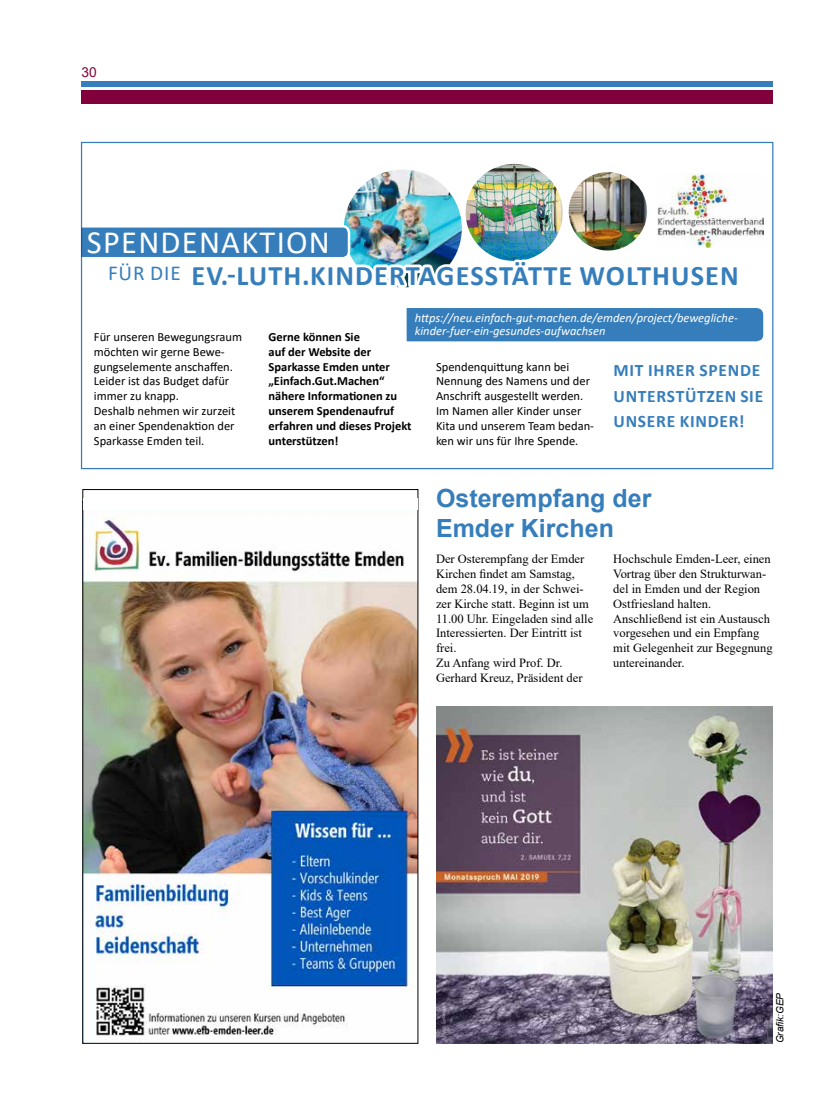
<style>
.page{position:relative;width:826px;height:1117px;background:#fff}
.page>*{position:absolute;margin:0;border:0;box-sizing:border-box;transform-origin:0 0}
.t1{font:32.5px "Calibri";color:#fff}
.t2{font:700 28.25px "Calibri";letter-spacing:.04em;color:#367ebb}
.t3{font:700 25px/30px "Arial";color:#367ebb}
.t4{font:21.25px "Calibri";color:#367ebb}
.t5{font:700 17.5px/25.5px "Calibri";letter-spacing:.04em;color:#367ebb}
.t6{font:13.75px "Arial";color:#81003b}
.t7{font:12.5px/14.8px "Times New Roman";color:#000}
.t8{font:12.5px/14.9px "Calibri";color:#000}
.t9{font:700 12.5px/14.9px "Calibri";color:#000}
.t10{font:italic 12.5px/13.8px "Calibri";color:#fff}
.t11{font:italic 10px "Arial";color:#000}
</style>
<div class="page">
<div style="left:81px;top:81px;width:691px;height:6px;background:#367ebb"></div>
<div style="left:81px;top:90px;width:691px;height:14px;background:#81003b"></div>
<img style="left:84px;top:821px;width:332px;height:215px">
<img style="left:436px;top:706px;width:336px;height:336px">
<img style="left:344px;top:169px;width:118px;height:55px">
<img style="left:657px;top:173px;width:106px;height:51px">
<img style="left:465px;top:164px;width:97px;height:97px;border-radius:49px">
<img style="left:568px;top:172px;width:79px;height:78px;border-radius:39px">
<img style="left:80px;top:224px;width:688px;height:597px">
<div style="left:83px;top:498px;width:334px;height:12px;background:#fff"></div>
<p class="t6" style="left:81px;top:62px;width:17px">30</p>
<h1 class="t1" style="left:87px;top:220px;width:37px">Spendenak</h1>
<h1 class="t1" style="left:259px;top:220px;width:66px">tion</h1>
<h3 class="t4" style="left:108px;top:258px;width:53px">für die</h3>
<h2 class="t2" style="left:191px;top:256px;width:549px">Ev.-luth.Kindertagesstätte Wolthusen</h2>
<p class="t8" style="left:94px;top:329px;width:149px">Für unseren Bewegungsraum möchten wir gerne Bewe&shy;gungselemente anschaffen.<br>Leider ist das Budget dafür immer zu knapp.<br>Deshalb nehmen wir zurzeit an einer Spendenaktion der<br>Sparkasse Emden teil.</p>
<p class="t10" style="left:415px;top:310px;width:324px">https://neu.einfach-gut-machen.de/emden/project/bewegliche&shy;kinder-fuer-ein-gesundes-aufwachsen</p>
<p class="t9" style="left:268px;top:329px;width:145px">Gerne können Sie<br>auf der Website der<br>Sparkasse Emden unter „Einfach.Gut.Machen“ nähere Informationen zu unserem Spendenaufruf erfahren und dieses Projekt unterstützen!</p>
<p class="t8" style="left:436px;top:358px;width:159px">Spendenquittung kann bei<br>Nennung des Namens und der<br>Anschrift ausgestellt werden.<br>Im Namen aller Kinder unser<br>Kita und unserem Team bedan&shy;ken wir uns für Ihre Spende.</p>
<h3 class="t5" style="left:613px;top:357px;width:146px">Mit Ihrer Spende unterstützen sie unsere Kinder!</h3>
<h3 class="t3" style="left:436px;top:484px;width:217px">Osterempfang der<br>Emder Kirchen</h3>
<p class="t7" style="left:436px;top:551px;width:159px">Der Osterempfang der Emder<br>Kirchen findet am Samstag, dem 28.04.19, in der Schwei&shy;zer Kirche statt. Beginn ist um<br>11.00 Uhr. Eingeladen sind alle<br>Interessierten. Der Eintritt ist frei.<br>Zu Anfang wird Prof. Dr.<br>Gerhard Kreuz, Präsident der</p>
<p class="t7" style="left:613px;top:551px;width:161px">Hochschule Emden-Leer, einen<br>Vortrag über den Strukturwan&shy;del in Emden und der Region<br>Ostfriesland halten.<br>Anschließend ist ein Austausch vorgesehen und ein Empfang mit Gelegenheit zur Begegnung untereinander.</p>
<p class="t11" style="left:773px;top:1043px;width:52px;rotate:-90deg">Grafik:GEP</p>
</div>
